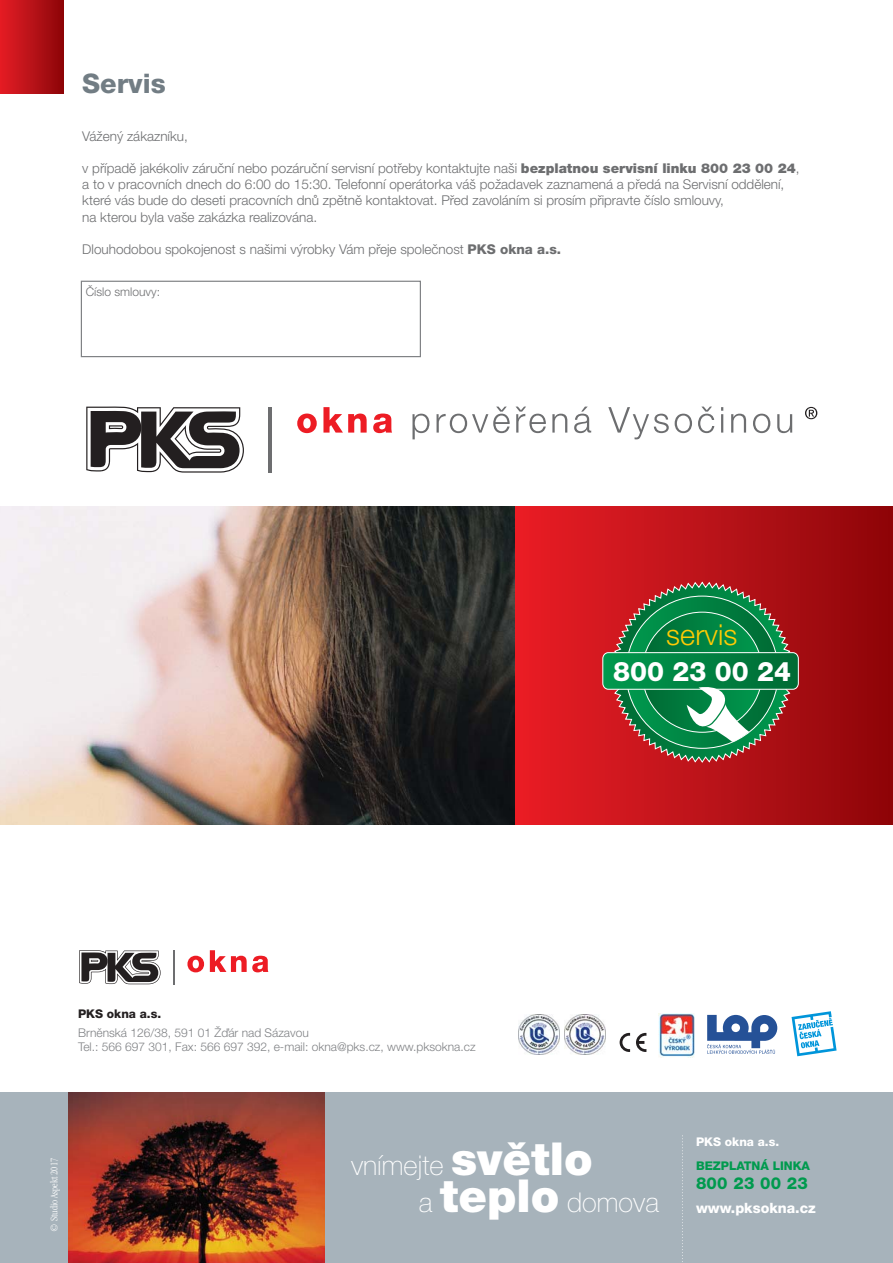
<style>
.page{position:relative;width:893px;height:1263px;background:#fff}
.page>*{position:absolute;margin:0;border:0;box-sizing:border-box;transform-origin:0 0}
.t1{font:300 28.95px "Helvetica Neue CE";letter-spacing:.005em;color:#ffcb04}
.t2{font:100 27.3px/37.5px "Helvetica Neue CE";color:#fff}
.t3{font:800 27px "Helvetica Neue CE";color:#727d84}
.t4{font:800 26.85px "Helvetica Neue CE";color:#fff}
.t5{font:800 16.5px "Helvetica Neue CE";letter-spacing:.015em;color:#009a4e}
.t6{font:800 14.25px "Helvetica Neue CE";color:#fff}
.t7{font:300 13.5px/16.2px "Helvetica Neue CE";color:#6d6e70}
.t8{font:300 12px/14.4px "Helvetica Neue CE";color:#808285}
.t9{font:800 12px "Helvetica Neue CE";color:#009a4e}
.t10{font:300 12px "Helvetica Neue CE";color:#6d6e70}
.t11{font:800 12px "Helvetica Neue CE";color:#231f20}
.t12{font:800 12px "Helvetica Neue CE";color:#fff}
.t13{font:300 10.5px "Garamond Condensed CE";color:#fff}
.s1{font-weight:900}
.s2{font-weight:800}
.s3{font-weight:900;font-size:45.45px}
</style>
<div class="page">
<div style="left:0;top:0;width:64px;height:94px;background:linear-gradient(to right,#e41d26,#8d0609)"></div>
<div style="left:81px;top:281px;width:340px;height:76px;border:1px solid #808285"></div>
<div style="left:514px;top:506px;width:379px;height:319px;background:linear-gradient(to right,#eb1e26,#8d060a)"></div>
<img style="left:0;top:506px;width:514px;height:319px">
<svg style="left:603px;top:653px;width:195px;height:36px"></svg>
<div style="left:602px;top:652px;width:197px;height:38px;border:1px solid #fff;border-radius:6px"></div>
<svg style="left:611px;top:581px;width:183px;height:182px;background:#477148"></svg>
<hr style="left:269px;top:407px;width:3px;height:66px;background:#6d6e70">
<svg style="left:86px;top:407px;width:158px;height:66px"></svg>
<svg style="left:297px;top:413px;width:20px;height:20px"></svg>
<svg style="left:323px;top:407px;width:44px;height:26px"></svg>
<svg style="left:373px;top:413px;width:19px;height:20px"></svg>
<svg style="left:412px;top:414px;width:17px;height:25px"></svg>
<svg style="left:437px;top:407px;width:73px;height:26px"></svg>
<svg style="left:516px;top:407px;width:30px;height:26px"></svg>
<svg style="left:552px;top:414px;width:15px;height:19px"></svg>
<svg style="left:574px;top:407px;width:17px;height:26px"></svg>
<svg style="left:608px;top:407px;width:61px;height:32px"></svg>
<svg style="left:675px;top:414px;width:17px;height:19px"></svg>
<svg style="left:698px;top:407px;width:16px;height:26px"></svg>
<svg style="left:721px;top:407px;width:2px;height:26px"></svg>
<svg style="left:731px;top:414px;width:15px;height:19px"></svg>
<svg style="left:753px;top:414px;width:17px;height:19px"></svg>
<svg style="left:777px;top:414px;width:15px;height:19px"></svg>
<svg style="left:805px;top:407px;width:12px;height:12px"></svg>
<hr style="left:173px;top:950px;width:2px;height:34px;background:#6d6e70">
<svg style="left:187px;top:956px;width:17px;height:16px"></svg>
<svg style="left:210px;top:950px;width:58px;height:22px"></svg>
<svg style="left:79px;top:950px;width:82px;height:34px"></svg>
<svg style="left:707px;top:1015px;width:70px;height:39px"></svg>
<img style="left:519px;top:1014px;width:40px;height:41px">
<img style="left:565px;top:1014px;width:40px;height:41px">
<svg style="left:620px;top:1033px;width:10px;height:19px"></svg>
<svg style="left:636px;top:1033px;width:10px;height:19px"></svg>
<img style="left:659px;top:1013px;width:35px;height:44px">
<svg style="left:792px;top:1011px;width:45px;height:45px"></svg>
<div style="left:0;top:1093px;width:893px;height:170px;background:#a7b3bb"></div>
<svg style="left:682px;top:1135px;width:1px;height:127px"></svg>
<img style="left:69px;top:1093px;width:255px;height:170px">
<h3 class="t3" style="left:82px;top:74px;width:85px">Servis</h3>
<p class="t7" style="left:82px;top:129px;width:107px">Vážený zákazníku,</p>
<p class="t7" style="left:82px;top:161px;width:719px">v případě jakékoliv záruční nebo pozáruční servisní potřeby kontaktujte naši <span class="s1">bezplatnou servisní linku 800 23 00 24</span>, a to v pracovních dnech do 6:00 do 15:30. Telefonní operátorka váš požadavek zaznamená a předá na Servisní oddělení, které vás bude do deseti pracovních dnů zpětně kontaktovat. Před zavoláním si prosím připravte číslo smlouvy,<br>na kterou byla vaše zakázka realizována.</p>
<p class="t7" style="left:82px;top:242px;width:480px">Dlouhodobou spokojenost s našimi výrobky Vám přeje společnost <span class="s2">PKS okna a.s.</span></p>
<p class="t10" style="left:86px;top:288px;width:76px">Číslo smlouvy:</p>
<h1 class="t1" style="left:666px;top:624px;width:73px">servis</h1>
<h3 class="t4" style="left:613px;top:662px;width:179px">800 23 00 24</h3>
<p class="t11" style="left:78px;top:1009px;width:85px">PKS okna a.s.</p>
<p class="t8" style="left:78px;top:1026px;width:399px">Brněnská 126/38, 591 01 Žďár nad Sázavou<br>Tel.: 566 697 301, Fax: 566 697 392, e-mail: okna@pks.cz, www.pksokna.cz</p>
<p class="t13" style="left:50px;top:1232px;width:75px;rotate:-90deg">© Studio Aspekt 2017</p>
<p class="t13" style="left:50px;top:1162px;width:6px;rotate:-90deg">3</p>
<h2 class="t2" style="left:419px;top:1149px;width:242px;text-indent:-68px">vnímejte <span class="s3">světlo<br></span>a <span class="s3">teplo</span> domova</h2>
<h2 class="t2" style="left:413px;top:1187px;width:242px">a <span class="s3">teplo</span> domova</h2>
<p class="t12" style="left:696px;top:1138px;width:85px">PKS okna a.s.</p>
<p class="t9" style="left:696px;top:1162px;width:116px">BEZPLATNÁ LINKA</p>
<p class="t5" style="left:696px;top:1177px;width:113px">800 23 00 23</p>
<p class="t6" style="left:696px;top:1203px;width:121px">www.pksokna.cz</p>
</div>
